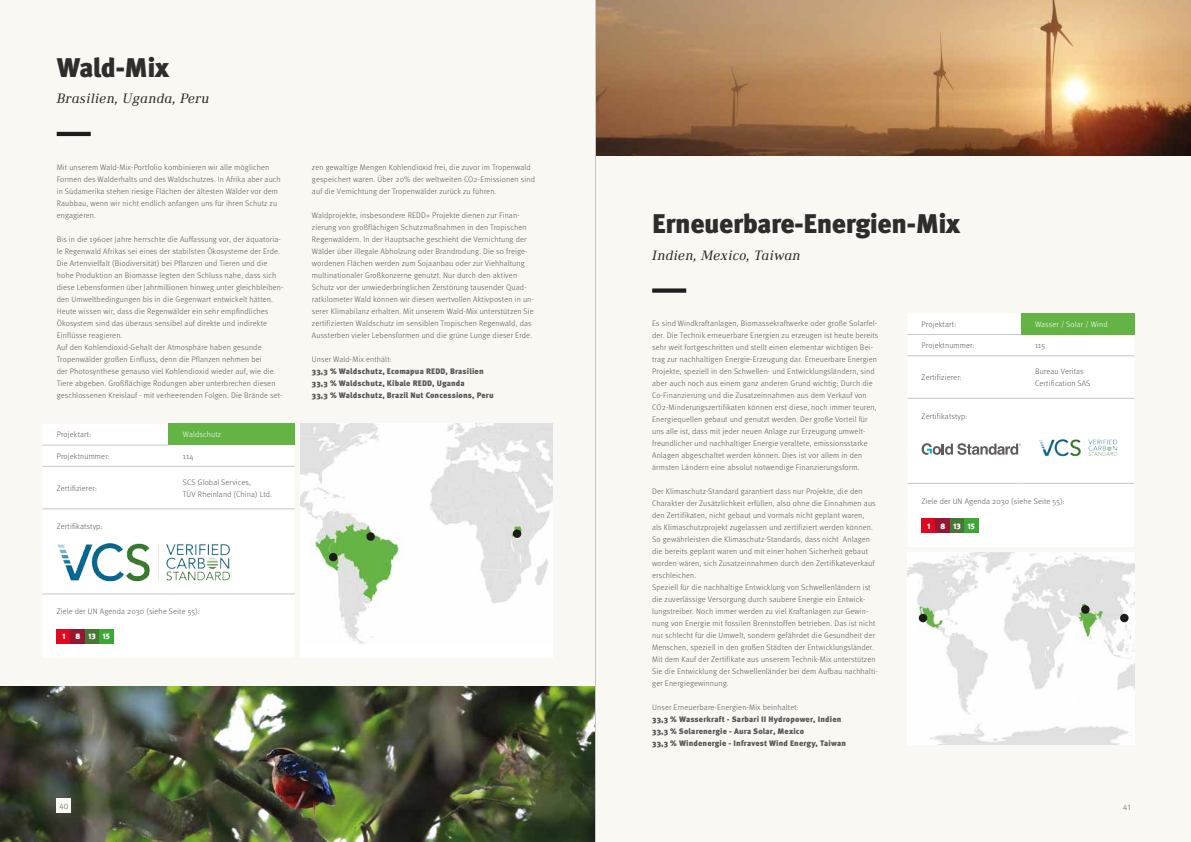
<style>
.page{position:relative;width:1191px;height:842px;background:#f9f8f3}
.page>*{position:absolute;margin:0;border:0;box-sizing:border-box;transform-origin:0 0}
.t1{font:900 27px "Meta Pro";letter-spacing:-.02em;color:#2e2d2c}
.t2{font:italic 14px "Ethos";letter-spacing:.02em;color:#2e2d2c}
.t3{font:300 8px/12px "Meta Pro";letter-spacing:.02em;color:#575756}
.t4{font:900 8px/12px "Meta Pro";letter-spacing:.02em;color:#575756}
.t5{font:300 8px "Meta Pro";letter-spacing:.015em;color:#fff}
.t6{font:900 8px "Meta Pro";color:#fff}
</style>
<div class="page">
<img style="left:0;top:686px;width:595px;height:156px">
<img style="left:596px;top:0;width:595px;height:156px">
<div style="left:300px;top:424px;width:253px;height:234px;background:#fff"></div>
<img style="left:300px;top:424px;width:253px;height:220px">
<hr style="left:57px;top:132px;width:34px;height:4px;background:#1d1d1b">
<div style="left:57px;top:799px;width:14px;height:14px;background:#f9f8f3"></div>
<div style="left:43px;top:424px;width:252px;height:233px;background:#fff"></div>
<div style="left:169px;top:424px;width:126px;height:21px;background:#64b445"></div>
<hr style="left:43px;top:445px;width:126px;height:1px;background:#c6c6c6">
<hr style="left:43px;top:466px;width:126px;height:1px;background:#c6c6c6">
<hr style="left:169px;top:466px;width:126px;height:1px;background:#c6c6c6">
<hr style="left:43px;top:509px;width:126px;height:1px;background:#c6c6c6">
<hr style="left:169px;top:509px;width:126px;height:1px;background:#c6c6c6">
<hr style="left:43px;top:594px;width:126px;height:1px;background:#c6c6c6">
<hr style="left:169px;top:594px;width:126px;height:1px;background:#c6c6c6">
<div style="left:57px;top:629px;width:14px;height:14px;background:#e2061f"></div>
<div style="left:85px;top:629px;width:14px;height:14px;background:#4a7635"></div>
<div style="left:71px;top:629px;width:14px;height:14px;background:#931831"></div>
<div style="left:99px;top:629px;width:14px;height:14px;background:#3ea635"></div>
<img style="left:50px;top:532px;width:187px;height:59px">
<img style="left:907px;top:553px;width:227px;height:191px">
<div style="left:907px;top:314px;width:227px;height:233px;background:#fff"></div>
<div style="left:1020px;top:313px;width:114px;height:21px;background:#64b445"></div>
<hr style="left:907px;top:334px;width:113px;height:1px;background:#c6c6c6">
<hr style="left:907px;top:356px;width:113px;height:1px;background:#c6c6c6">
<hr style="left:1020px;top:356px;width:114px;height:1px;background:#c6c6c6">
<hr style="left:907px;top:398px;width:113px;height:1px;background:#c6c6c6">
<hr style="left:1020px;top:398px;width:114px;height:1px;background:#c6c6c6">
<hr style="left:907px;top:483px;width:113px;height:1px;background:#c6c6c6">
<hr style="left:1020px;top:483px;width:114px;height:1px;background:#c6c6c6">
<div style="left:652px;top:288px;width:34px;height:5px;background:#1d1d1b"></div>
<img style="left:1035px;top:434px;width:85px;height:27px">
<svg style="left:921px;top:443px;width:99px;height:12px"></svg>
<div style="left:921px;top:519px;width:14px;height:14px;background:#e2061f"></div>
<div style="left:950px;top:519px;width:14px;height:14px;background:#4a7635"></div>
<div style="left:935px;top:519px;width:15px;height:14px;background:#931831"></div>
<div style="left:964px;top:519px;width:14px;height:14px;background:#3ea635"></div>
<div style="left:366px;top:532px;width:9px;height:9px;background:#1d1d1b;border-radius:50%"></div>
<div style="left:513px;top:529px;width:8px;height:9px;background:#1d1d1b;border-radius:50%"></div>
<div style="left:1081px;top:605px;width:8px;height:9px;background:#1d1d1b;border-radius:50%"></div>
<div style="left:918px;top:614px;width:9px;height:8px;background:#1d1d1b;border-radius:50%"></div>
<div style="left:1120px;top:614px;width:8px;height:8px;background:#1d1d1b;border-radius:50%"></div>
<div style="left:329px;top:553px;width:8px;height:8px;background:#1d1d1b;border-radius:50%"></div>
<hr style="left:595px;top:0;width:1px;height:842px;background:#c6c6c6">
<h1 class="t1" style="left:57px;top:46px;width:114px">Wald-Mix</h1>
<h2 class="t2" style="left:57px;top:91px;width:154px">Brasilien, Uganda, Peru</h2>
<p class="t3" style="left:57px;top:161px;width:225px">Mit unserem Wald-Mix-Portfolio kombinieren wir alle möglichen Formen des Walderhalts und des Waldschutzes. In Afrika aber auch in Südamerika stehen riesige Flächen der ältesten Wälder vor dem Raubbau, wenn wir nicht endlich anfangen uns für ihren Schutz zu engagieren.</p>
<p class="t3" style="left:57px;top:233px;width:228px">Bis in die 1960er Jahre herrschte die Auffassung vor, der äquatoria&shy;le Regenwald Afrikas sei eines der stabilsten Ö kosysteme der Erde.<br>Die Artenvielfalt (Biodiversität) bei Pflanzen und Tieren und die hohe Produktion an Biomasse legten den Schluss nahe, dass sich diese Lebensformen über Jahrmillionen hinweg unter gleichbleiben&shy;den Umweltbedingungen bis in die Gegenwart entwickelt hätten.<br>Heute wissen wir, dass die Regenwälder ein sehr empfindliches Ökosystem sind das überaus sensibel auf direkte und indirekte Einflüsse reagieren.<br>Auf den Kohlendioxid-Gehalt der Atmosphäre haben gesunde Tropenwälder großen Einfluss, denn die Pflanzen nehmen bei<br>der Photosynthese genauso viel Kohlendioxid wieder auf, wie die Tiere abgeben. Großflächige Rodungen aber unterbrechen diesen geschlossenen Kreislauf - mit verheerenden Folgen. Die Brände set-</p>
<p class="t3" style="left:57px;top:428px;width:36px">Projektart:</p>
<p class="t5" style="left:183px;top:429px;width:40px">Waldschutz</p>
<p class="t3" style="left:57px;top:450px;width:55px">Projektnummer:</p>
<p class="t3" style="left:183px;top:449px;width:12px">114</p>
<p class="t3" style="left:57px;top:481px;width:42px">Zertifizierer:</p>
<p class="t3" style="left:183px;top:475px;width:91px">SCS Global Services,<br>TÜV Rheinland (China) Ltd.</p>
<p class="t3" style="left:57px;top:520px;width:47px">Zertifikatstyp:</p>
<p class="t3" style="left:312px;top:161px;width:224px">zen gewaltige Mengen Kohlendioxid frei, die zuvor im Tropenwald gespeichert waren. Über 20% der weltweiten CO2-Emissionen sind auf die Vernichtung der Tropenwälder zurück zu führen.</p>
<p class="t3" style="left:312px;top:209px;width:223px">Waldprojekte, insbesondere REDD+ Projekte dienen zur Finan&shy;zierung von großflächigen Schutzmaßnahmen in den Tropischen Regenwäldern. In der Hauptsache geschieht die Vernichtung der Wälder über illegale Abholzung oder Brandrodung. Die so freige&shy;wordenen Flächen werden zum Sojaanbau oder zur Viehhaltung multinationaler Großkonzerne genutzt. Nur durch den aktiven Schutz vor der unwiederbringlichen Zerstörung tausender Quad&shy;ratkilometer Wald können wir diesen wertvollen Aktivposten in un&shy;serer Klimabilanz erhalten. Mit unserem Wald-Mix unterstützen Sie zertifizierten Waldschutz im sensiblen Tropischen Regenwald, das Aussterben vieler Lebensformen und die grüne Lunge dieser Erde.</p>
<p class="t3" style="left:312px;top:353px;width:81px">Unser Wald-Mix enthält:</p>
<p class="t4" style="left:312px;top:365px;width:183px">33,3 % Waldschutz, Ecomapua REDD, Brasilien<br>33,3 % Waldschutz, Kibale REDD, Uganda<br>33,3 % Waldschutz, Brazil Nut Concessions, Peru</p>
<p class="t3" style="left:57px;top:605px;width:145px">Ziele der UN Agenda 2030 (siehe Seite 55):</p>
<p class="t6" style="left:62px;top:630px;width:5px">1</p>
<p class="t6" style="left:75px;top:630px;width:36px">8 13 15</p>
<p class="t3" style="left:59px;top:800px;width:10px">40</p>
<h1 class="t1" style="left:652px;top:202px;width:309px">Erneuerbare-Energien-Mix</h1>
<h2 class="t2" style="left:652px;top:247px;width:150px">Indien, Mexico, Taiwan</h2>
<p class="t3" style="left:652px;top:317px;width:228px">Es sind Windkraftanlagen, Biomassekraftwerke oder große Solarfel&shy;der. Die Technik erneuerbare Energien zu erzeugen ist heute bereits sehr weit fortgeschritten und stellt einen elementar wichtigen Bei&shy;trag zur nachhaltigen Energie-Erzeugung dar. Erneuerbare Energien Projekte, speziell in den Schwellen- und Entwicklungsländern, sind aber auch noch aus einem ganz anderen Grund wichtig: Durch die Co-Finanzierung und die Zusatzeinnahmen aus dem Verkauf von CO2-Minderungszertifikaten können erst diese, noch immer teuren, Energiequellen gebaut und genutzt werden. Der große Vorteil für uns alle ist, dass mit jeder neuen Anlage zur Erzeugung umwelt&shy;freundlicher und nachhaltiger Energie veraltete, emissionsstarke Anlagen abgeschaltet werden können. Dies ist vor allem in den ärmsten Ländern eine absolut notwendige Finanzierungsform.</p>
<p class="t3" style="left:652px;top:485px;width:227px">Der Klimaschutz-Standard garantiert dass nur Projekte, die den Charakter der Zusätzlichkeit erfüllen, also ohne die Einnahmen aus den Zertifikaten, nicht gebaut und vormals nicht geplant waren,<br>als Klimaschutzprojekt zugelassen und zertifiziert werden können.<br>So gewährleisten die Klimaschutz-Standards, dass nicht Anlagen die bereits geplant waren und mit einer hohen Sicherheit gebaut worden wären, sich Zusatzeinnahmen durch den Zertifikateverkauf erschleichen.<br>Speziell für die nachhaltige Entwicklung von Schwellenländern ist die zuverlässige Versorgung durch saubere Energie ein Entwick&shy;lungstreiber. Noch immer werden zu viel Kraftanlagen zur Gewin&shy;nung von Energie mit fossilen Brennstoffen betrieben. Das ist nicht nur schlecht für die Umwelt, sondern gefährdet die Gesundheit der Menschen, speziell in den großen Städten der Entwicklungsländer.<br>Mit dem Kauf der Zertifikate aus unserem Technik-Mix unterstützen Sie die Entwicklung der Schwellenländer bei dem Aufbau nachhalti&shy;ger Energiegewinnung.</p>
<p class="t3" style="left:652px;top:701px;width:148px">Unser Erneuerbare-Energien-Mix beinhaltet:</p>
<p class="t4" style="left:652px;top:713px;width:195px">33,3 % Wasserkraft - Sarbari II Hydropower, Indien<br>33,3 % Solarenergie - Aura Solar, Mexico<br>33,3 % Windenergie - Infravest Wind Energy, Taiwan</p>
<p class="t3" style="left:921px;top:318px;width:36px">Projektart:</p>
<p class="t5" style="left:1035px;top:318px;width:74px">Wasser / Solar / Wind</p>
<p class="t3" style="left:921px;top:339px;width:55px">Projektnummer:</p>
<p class="t3" style="left:1035px;top:339px;width:12px">115</p>
<p class="t3" style="left:921px;top:371px;width:42px">Zertifizierer:</p>
<p class="t3" style="left:1035px;top:365px;width:57px">Bureau Veritas<br>Certification SAS</p>
<p class="t3" style="left:921px;top:409px;width:47px">Zertifikatstyp:</p>
<p class="t3" style="left:921px;top:494px;width:145px">Ziele der UN Agenda 2030 (siehe Seite 55):</p>
<p class="t6" style="left:927px;top:520px;width:5px">1</p>
<p class="t6" style="left:940px;top:520px;width:36px">8 13 15</p>
<p class="t3" style="left:1123px;top:800px;width:10px">41</p>
</div>
